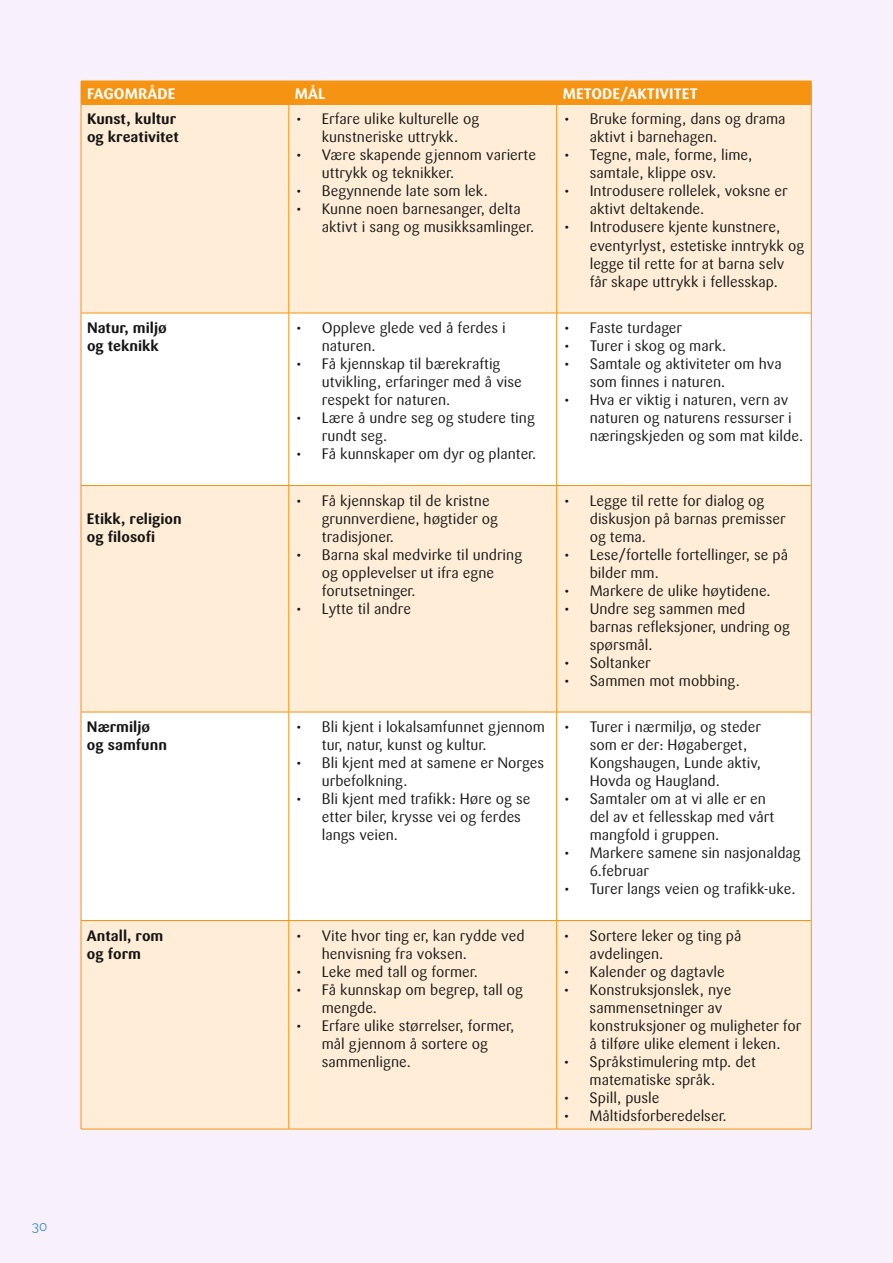
<style>
.page{position:relative;width:893px;height:1263px;background:#f8f1fb}
.page>*{position:absolute;margin:0;border:0;box-sizing:border-box;transform-origin:0 0}
.t1{font:15px/18px "Sari OT";color:#131413}
.t2{font:700 15px/18px "Sari OT";color:#131413}
.t3{font:700 15px "Sari OT";letter-spacing:.01em;color:#fff}
.t4{font:13.5px "Raleway";color:#388bc6}
</style>
<div class="page">
<div style="left:82px;top:105px;width:729px;height:1024px;background:#ffedd7"></div>
<svg style="left:82px;top:314px;width:729px;height:606px;fill:#fff"></svg>
<div style="left:81px;top:81px;width:731px;height:23px;background:#f59312"></div>
<hr style="left:81px;top:104px;width:208px;height:1px;background:#f59312">
<hr style="left:289px;top:104px;width:268px;height:1px;background:#f59312">
<hr style="left:557px;top:104px;width:254px;height:1px;background:#f59312">
<hr style="left:81px;top:105px;width:1px;height:208px;background:#f59312">
<hr style="left:289px;top:105px;width:1px;height:208px;background:#f59312">
<hr style="left:556px;top:105px;width:1px;height:208px;background:#f59312">
<hr style="left:811px;top:105px;width:1px;height:208px;background:#f59312">
<hr style="left:81px;top:313px;width:208px;height:1px;background:#f59312">
<hr style="left:81px;top:313px;width:1px;height:172px;background:#f59312">
<hr style="left:289px;top:313px;width:268px;height:1px;background:#f59312">
<hr style="left:289px;top:313px;width:1px;height:172px;background:#f59312">
<hr style="left:557px;top:313px;width:254px;height:1px;background:#f59312">
<hr style="left:556px;top:313px;width:1px;height:172px;background:#f59312">
<hr style="left:811px;top:313px;width:1px;height:172px;background:#f59312">
<hr style="left:81px;top:485px;width:208px;height:1px;background:#f59312">
<hr style="left:81px;top:486px;width:1px;height:226px;background:#f59312">
<hr style="left:289px;top:485px;width:268px;height:1px;background:#f59312">
<hr style="left:289px;top:486px;width:1px;height:226px;background:#f59312">
<hr style="left:557px;top:485px;width:254px;height:1px;background:#f59312">
<hr style="left:556px;top:486px;width:1px;height:226px;background:#f59312">
<hr style="left:811px;top:486px;width:1px;height:226px;background:#f59312">
<hr style="left:81px;top:712px;width:208px;height:1px;background:#f59312">
<hr style="left:81px;top:712px;width:1px;height:208px;background:#f59312">
<hr style="left:289px;top:712px;width:268px;height:1px;background:#f59312">
<hr style="left:289px;top:712px;width:1px;height:208px;background:#f59312">
<hr style="left:557px;top:712px;width:254px;height:1px;background:#f59312">
<hr style="left:556px;top:712px;width:1px;height:208px;background:#f59312">
<hr style="left:811px;top:712px;width:1px;height:208px;background:#f59312">
<hr style="left:81px;top:920px;width:208px;height:1px;background:#f59312">
<hr style="left:81px;top:921px;width:1px;height:208px;background:#f59312">
<hr style="left:289px;top:920px;width:268px;height:1px;background:#f59312">
<hr style="left:289px;top:921px;width:1px;height:208px;background:#f59312">
<hr style="left:557px;top:920px;width:254px;height:1px;background:#f59312">
<hr style="left:556px;top:921px;width:1px;height:208px;background:#f59312">
<hr style="left:811px;top:921px;width:1px;height:208px;background:#f59312">
<hr style="left:81px;top:1129px;width:208px;height:1px;background:#f59312">
<hr style="left:289px;top:1129px;width:268px;height:1px;background:#f59312">
<hr style="left:557px;top:1129px;width:254px;height:1px;background:#f59312">
<p class="t3" style="left:87px;top:84px;width:90px">FAGOMRÅDE</p>
<p class="t3" style="left:295px;top:84px;width:32px">MÅL</p>
<p class="t3" style="left:563px;top:84px;width:136px">METODE/AKTIVITET</p>
<p class="t2" style="left:87px;top:110px;width:93px">Kunst, kultur og kreativitet</p>
<p class="t1" style="left:295px;top:110px;width:186px;text-align:center">• Erfare ulike kulturelle og kunstneriske uttrykk.</p>
<p class="t1" style="left:322px;top:146px;width:216px;text-indent:-27px">• Være skapende gjennom varierte uttrykk og teknikker.</p>
<p class="t1" style="left:295px;top:182px;width:195px">• Begynnende late som lek.</p>
<p class="t1" style="left:322px;top:200px;width:214px;text-indent:-27px">• Kunne noen barnesanger, delta aktivt i sang og musikksamlinger.</p>
<p class="t1" style="left:590px;top:110px;width:197px;text-indent:-27px">• Bruke forming, dans og drama aktivt i barnehagen.</p>
<p class="t1" style="left:590px;top:146px;width:164px;text-indent:-27px">• Tegne, male, forme, lime, samtale, klippe osv.</p>
<p class="t1" style="left:590px;top:182px;width:200px;text-indent:-27px">• Introdusere rollelek, voksne er aktivt deltakende.</p>
<p class="t1" style="left:590px;top:218px;width:216px;text-indent:-27px">• Introdusere kjente kunstnere, eventyrlyst, estetiske inntrykk og legge til rette for at barna selv får skape uttrykk i fellesskap.</p>
<p class="t2" style="left:87px;top:319px;width:81px">Natur, miljø og teknikk</p>
<p class="t1" style="left:322px;top:319px;width:186px;text-indent:-27px">• Oppleve glede ved å ferdes i naturen.</p>
<p class="t1" style="left:322px;top:355px;width:202px;text-indent:-27px">• Få kjennskap til bærekraftig utvikling, erfaringer med å vise respekt for naturen.</p>
<p class="t1" style="left:322px;top:409px;width:214px;text-indent:-27px">• Lære å undre seg og studere ting rundt seg.</p>
<p class="t1" style="left:295px;top:445px;width:243px">• Få kunnskaper om dyr og planter.</p>
<p class="t2" style="left:87px;top:509px;width:96px">Etikk, religion og filosofi</p>
<p class="t1" style="left:322px;top:491px;width:178px;text-indent:-27px">• Få kjennskap til de kristne grunnverdiene, høgtider og tradisjoner.</p>
<p class="t1" style="left:322px;top:545px;width:202px;text-indent:-27px">• Barna skal medvirke til undring og opplevelser ut ifra egne forutsetninger.</p>
<p class="t1" style="left:295px;top:599px;width:118px">• Lytte til andre</p>
<p class="t2" style="left:87px;top:718px;width:81px">Nærmiljø og samfunn</p>
<p class="t1" style="left:322px;top:718px;width:225px;text-indent:-27px">• Bli kjent i lokalsamfunnet gjennom tur, natur, kunst og kultur.</p>
<p class="t1" style="left:322px;top:754px;width:224px;text-indent:-27px">• Bli kjent med at samene er Norges urbefolkning.</p>
<p class="t1" style="left:322px;top:790px;width:210px;text-indent:-27px">• Bli kjent med trafikk: Høre og se etter biler, krysse vei og ferdes langs veien.</p>
<p class="t2" style="left:87px;top:926px;width:78px">Antall, rom og form</p>
<p class="t1" style="left:322px;top:926px;width:204px;text-indent:-27px">• Vite hvor ting er, kan rydde ved henvisning fra voksen.</p>
<p class="t1" style="left:295px;top:962px;width:185px">• Leke med tall og former.</p>
<p class="t1" style="left:322px;top:980px;width:203px;text-indent:-27px">• Få kunnskap om begrep, tall og mengde.</p>
<p class="t1" style="left:322px;top:1016px;width:194px;text-indent:-27px">• Erfare ulike størrelser, former, mål gjennom å sortere og sammenligne.</p>
<p class="t1" style="left:563px;top:319px;width:121px">• Faste turdager</p>
<p class="t1" style="left:563px;top:337px;width:165px">• Turer i skog og mark.</p>
<p class="t1" style="left:590px;top:355px;width:194px;text-indent:-27px">• Samtale og aktiviteter om hva som finnes i naturen.</p>
<p class="t1" style="left:590px;top:391px;width:215px;text-indent:-27px">• Hva er viktig i naturen, vern av naturen og naturens ressurser i næringskjeden og som mat kilde.</p>
<p class="t1" style="left:590px;top:491px;width:197px;text-indent:-27px">• Legge til rette for dialog og diskusjon på barnas premisser og tema.</p>
<p class="t1" style="left:590px;top:545px;width:200px;text-indent:-27px">• Lese/fortelle fortellinger, se på bilder mm.</p>
<p class="t1" style="left:563px;top:581px;width:210px">• Markere de ulike høytidene.</p>
<p class="t1" style="left:590px;top:599px;width:202px;text-indent:-27px">• Undre seg sammen med barnas refleksjoner, undring og spørsmål.</p>
<p class="t1" style="left:563px;top:653px;width:90px">• Soltanker</p>
<p class="t1" style="left:563px;top:671px;width:179px">• Sammen mot mobbing.</p>
<p class="t1" style="left:590px;top:718px;width:173px;text-indent:-27px">• Turer i nærmiljø, og steder som er der: Høgaberget,<br>Kongshaugen, Lunde aktiv,<br>Hovda og Haugland.</p>
<p class="t1" style="left:590px;top:790px;width:186px;text-indent:-27px">• Samtaler om at vi alle er en del av et fellesskap med vårt mangfold i gruppen.</p>
<p class="t1" style="left:590px;top:844px;width:213px;text-indent:-27px">• Markere samene sin nasjonaldag<br>6.februar</p>
<p class="t1" style="left:563px;top:880px;width:234px">• Turer langs veien og trafikk-uke.</p>
<p class="t1" style="left:590px;top:926px;width:153px;text-indent:-27px">• Sortere leker og ting på avdelingen.</p>
<p class="t1" style="left:563px;top:962px;width:164px">• Kalender og dagtavle</p>
<p class="t1" style="left:590px;top:980px;width:213px;text-indent:-27px">• Konstruksjonslek, nye sammensetninger av konstruksjoner og muligheter for å tilføre ulike element i leken.</p>
<p class="t1" style="left:590px;top:1052px;width:168px;text-indent:-27px">• Språkstimulering mtp. det matematiske språk.</p>
<p class="t1" style="left:563px;top:1088px;width:98px">• Spill, pusle</p>
<p class="t1" style="left:563px;top:1106px;width:166px">• Måltidsforberedelser.</p>
<p class="t4" style="left:32px;top:1218px;width:17px">30</p>
</div>
